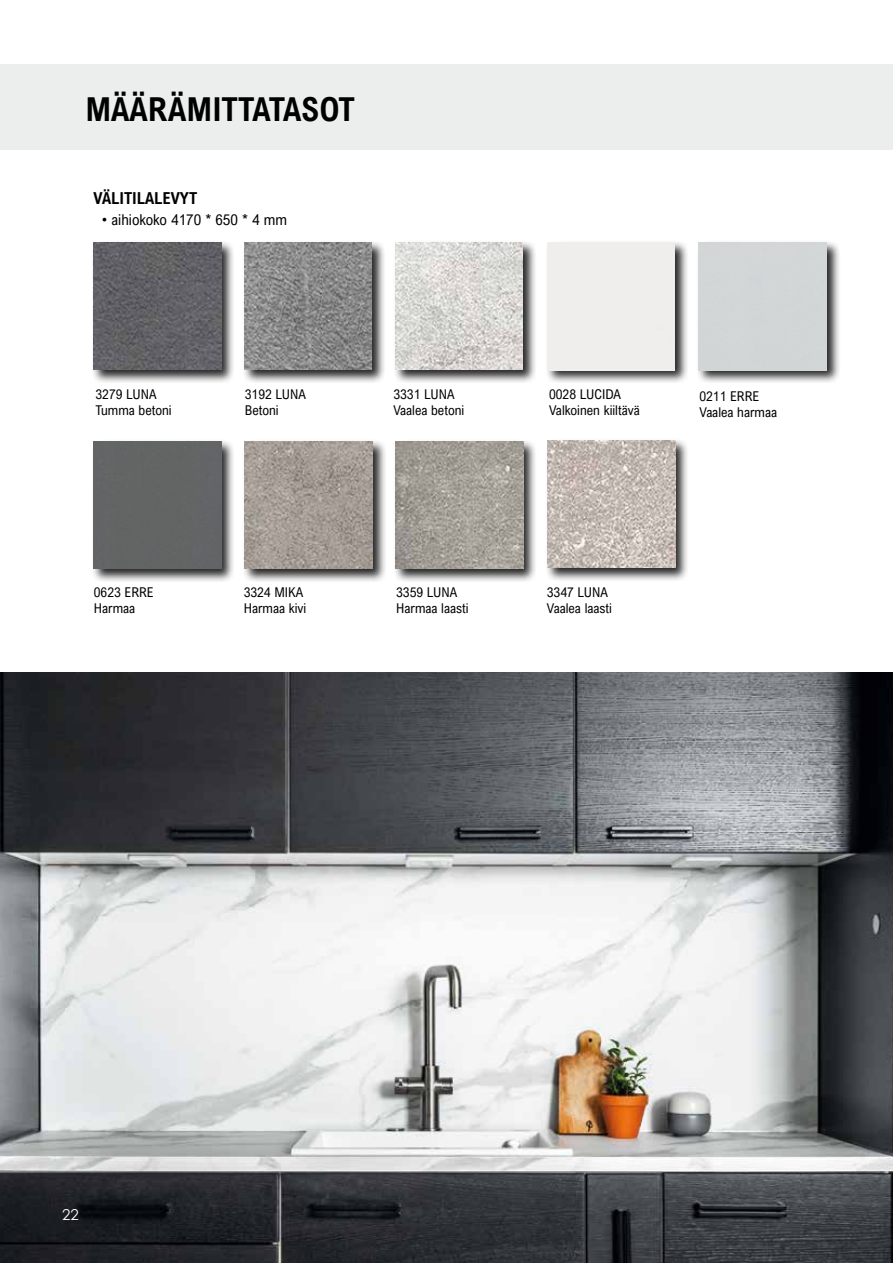
<style>
.page{position:relative;width:893px;height:1263px;background:#fff}
.page>*{position:absolute;margin:0;border:0;box-sizing:border-box;transform-origin:0 0}
.t1{font:700 33px "Arial Nova Cond";color:#000}
.t2{font:700 16.5px "Arial Nova Cond";color:#000}
.t3{font:15px "Arial Nova Cond";color:#000}
.t4{font:15px "Century Gothic";color:#fff}
.t5{font:13.5px/16.2px "Arial Nova Cond";color:#000}
</style>
<div class="page">
<div style="left:0;top:64px;width:893px;height:86px;background:#eceded"></div>
<img style="left:0;top:673px;width:893px;height:590px">
<div style="left:242px;top:240px;width:144px;height:144px;background:#000;opacity:.85"></div>
<img style="left:244px;top:242px;width:128px;height:128px">
<div style="left:393px;top:240px;width:144px;height:144px;background:#000;opacity:.85"></div>
<img style="left:395px;top:242px;width:128px;height:128px">
<div style="left:91px;top:240px;width:144px;height:144px;background:#000;opacity:.85"></div>
<img style="left:94px;top:242px;width:127px;height:128px">
<div style="left:697px;top:240px;width:144px;height:145px;background:#000;opacity:.85"></div>
<div style="left:699px;top:243px;width:127px;height:127px;background:#d2d6d6"></div>
<div style="left:91px;top:439px;width:144px;height:144px;background:#000;opacity:.85"></div>
<div style="left:94px;top:441px;width:127px;height:128px;background:#636465"></div>
<div style="left:545px;top:240px;width:144px;height:145px;background:#000;opacity:.85"></div>
<div style="left:547px;top:243px;width:128px;height:127px;background:#efeeec"></div>
<div style="left:393px;top:439px;width:144px;height:144px;background:#000;opacity:.85"></div>
<img style="left:396px;top:441px;width:127px;height:128px">
<div style="left:545px;top:438px;width:145px;height:144px;background:#000;opacity:.85"></div>
<img style="left:548px;top:440px;width:127px;height:128px">
<div style="left:243px;top:439px;width:144px;height:144px;background:#000;opacity:.85"></div>
<img style="left:245px;top:441px;width:127px;height:128px">
<h1 class="t1" style="left:85px;top:89px;width:271px">MÄÄRÄMITTATASOT</h1>
<p class="t2" style="left:94px;top:188px;width:105px">VÄLITILALEVYT</p>
<p class="t3" style="left:102px;top:210px;width:187px">• aihiokoko 4170 * 650 * 4 mm</p>
<p class="t5" style="left:549px;top:385px;width:92px">0028 LUCIDA<br>Valkoinen kiiltävä</p>
<p class="t5" style="left:96px;top:386px;width:78px">3279 LUNA<br>Tumma betoni</p>
<p class="t5" style="left:699px;top:387px;width:79px">0211 ERRE<br>Vaalea harmaa</p>
<p class="t5" style="left:245px;top:386px;width:63px">3192 LUNA<br>Betoni</p>
<p class="t5" style="left:393px;top:386px;width:72px">3331 LUNA<br>Vaalea betoni</p>
<p class="t5" style="left:94px;top:584px;width:61px">0623 ERRE<br>Harmaa</p>
<p class="t5" style="left:244px;top:584px;width:64px">3324 MIKA<br>Harmaa kivi</p>
<p class="t5" style="left:396px;top:584px;width:74px">3359 LUNA<br>Harmaa laasti</p>
<p class="t5" style="left:547px;top:584px;width:67px">3347 LUNA<br>Vaalea laasti</p>
<p class="t4" style="left:62px;top:1204px;width:18px">22</p>
</div>
